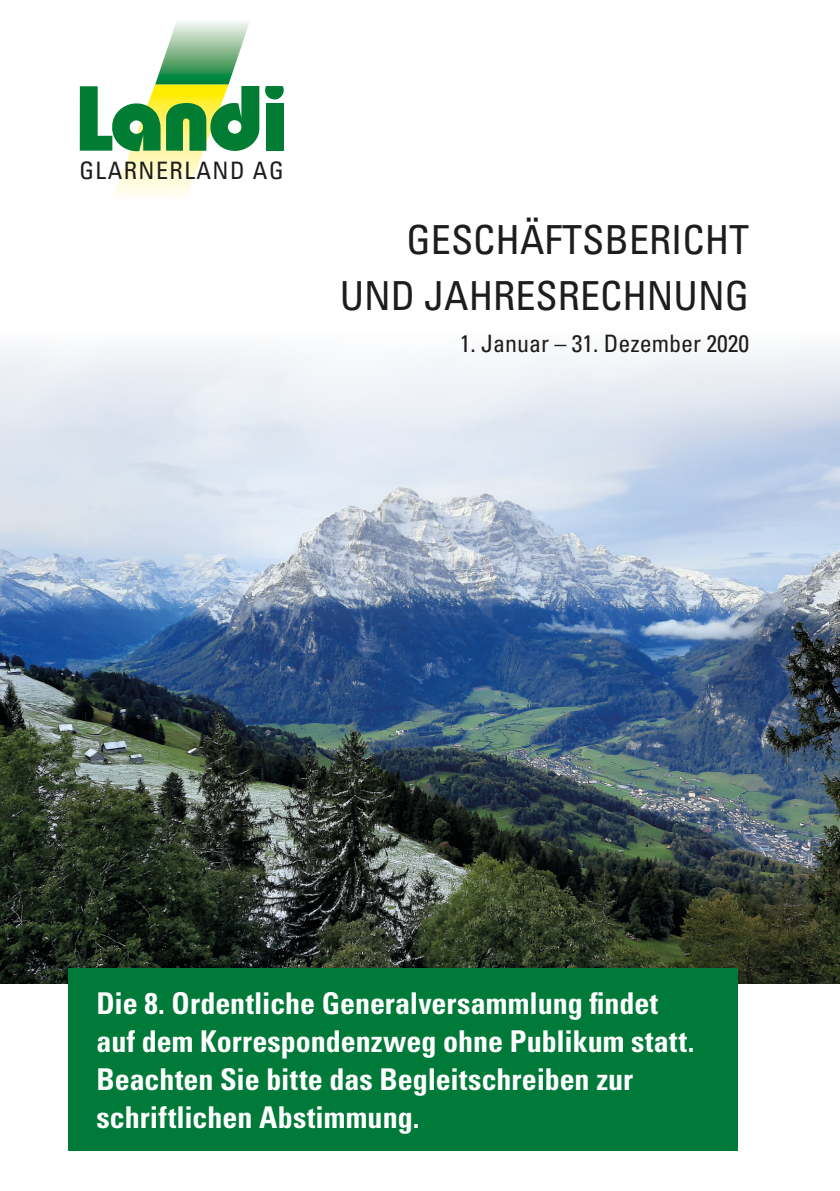
<style>
.page{position:relative;width:840px;height:1191px;background:#fff}
.page>*{position:absolute;margin:0;border:0;box-sizing:border-box;transform-origin:0 0}
.t1{font:condensed 40px "Univers";color:#1d1d1b}
.t2{font:700 condensed 30px/38px "Univers";color:#fff}
.t3{font:condensed 24px "Univers";color:#1d1d1b}
.t4{font:condensed 24px "Univers";letter-spacing:.06em;color:#1d1d1b}
</style>
<div class="page">
<svg style="left:80px;top:22px;width:203px;height:175px"></svg>
<img style="left:0;top:348px;width:839px;height:635px">
<div style="left:68px;top:968px;width:669px;height:182px;background:#007a38"></div>
<p class="t4" style="left:79px;top:156px;width:206px">GLARNERLAND AG</p>
<p class="t1" style="left:406px;top:215px;width:344px">GESCHÄFTSBERICHT</p>
<p class="t1" style="left:339px;top:271px;width:410px">UND JAHRESRECHNUNG</p>
<p class="t3" style="left:459px;top:328px;width:291px">1. Januar – 31. Dezember 2020</p>
<p class="t2" style="left:96px;top:984px;width:599px">Die 8. Ordentliche Generalversammlung findet auf dem Korrespondenzweg ohne Publikum statt.</p>
<p class="t2" style="left:96px;top:1060px;width:538px">Beachten Sie bitte das Begleitschreiben zur schriftlichen Abstimmung.</p>
</div>
